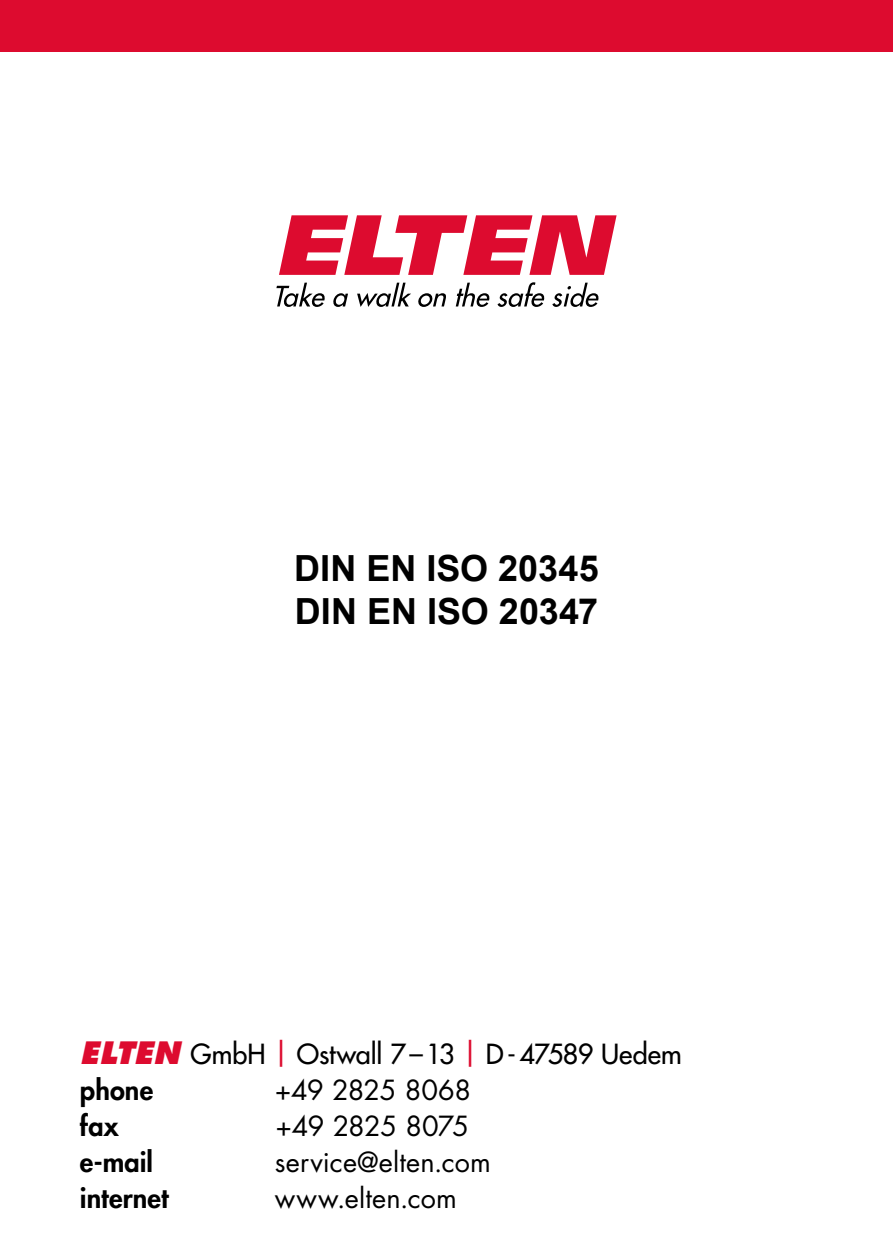
<style>
.page{position:relative;width:893px;height:1259px;background:#fff}
.page>*{position:absolute;margin:0;border:0;box-sizing:border-box;transform-origin:0 0}
.t1{font:700 36px/43.2px "Arial";color:#000}
.t2{font:500 27px/36px "Futura Std";letter-spacing:-.005em;color:#000}
.t3{font:27px "Futura Std";letter-spacing:.005em;color:#000}
.t4{font:800 27px "Futura Std";letter-spacing:.005em;color:#000}
.t5{font:27px "Futura Std";letter-spacing:-.015em;color:#000}
.t6{font:27px "Futura Std";letter-spacing:-.03em;color:#000}
.s1{font-weight:800;font-style:italic;font-size:30px;color:#dd0b2f}
.s2{color:#dd0b2f}
.s3{font-weight:800}
</style>
<div class="page">
<div style="left:0;top:0;width:893px;height:51px;background:#dd0b2f"></div>
<svg style="left:279px;top:215px;width:338px;height:60px"></svg>
<svg style="left:276px;top:282px;width:323px;height:24px"></svg>
<h1 class="t1" style="left:294px;top:548px;width:306px">DIN EN ISO 20345<br>DIN EN ISO 20347</h1>
<p class="t2" style="left:80px;top:1036px;width:603px"><span class="s1">ELTEN</span> GmbH <span class="s2">|</span> Ostwall 7–13 <span class="s2">|</span> D-47589 Uedem <span class="s3">phone</span></p>
<p class="t5" style="left:275px;top:1072px;width:198px">+49 2825 8068</p>
<p class="t4" style="left:80px;top:1108px;width:40px">fax</p>
<p class="t6" style="left:276px;top:1108px;width:195px">+49 2825 8075</p>
<p class="t4" style="left:80px;top:1144px;width:74px">e-mail</p>
<p class="t3" style="left:275px;top:1144px;width:218px">service@elten.com</p>
<p class="t4" style="left:80px;top:1180px;width:90px">internet</p>
<p class="t3" style="left:275px;top:1180px;width:184px">www.elten.com</p>
</div>
